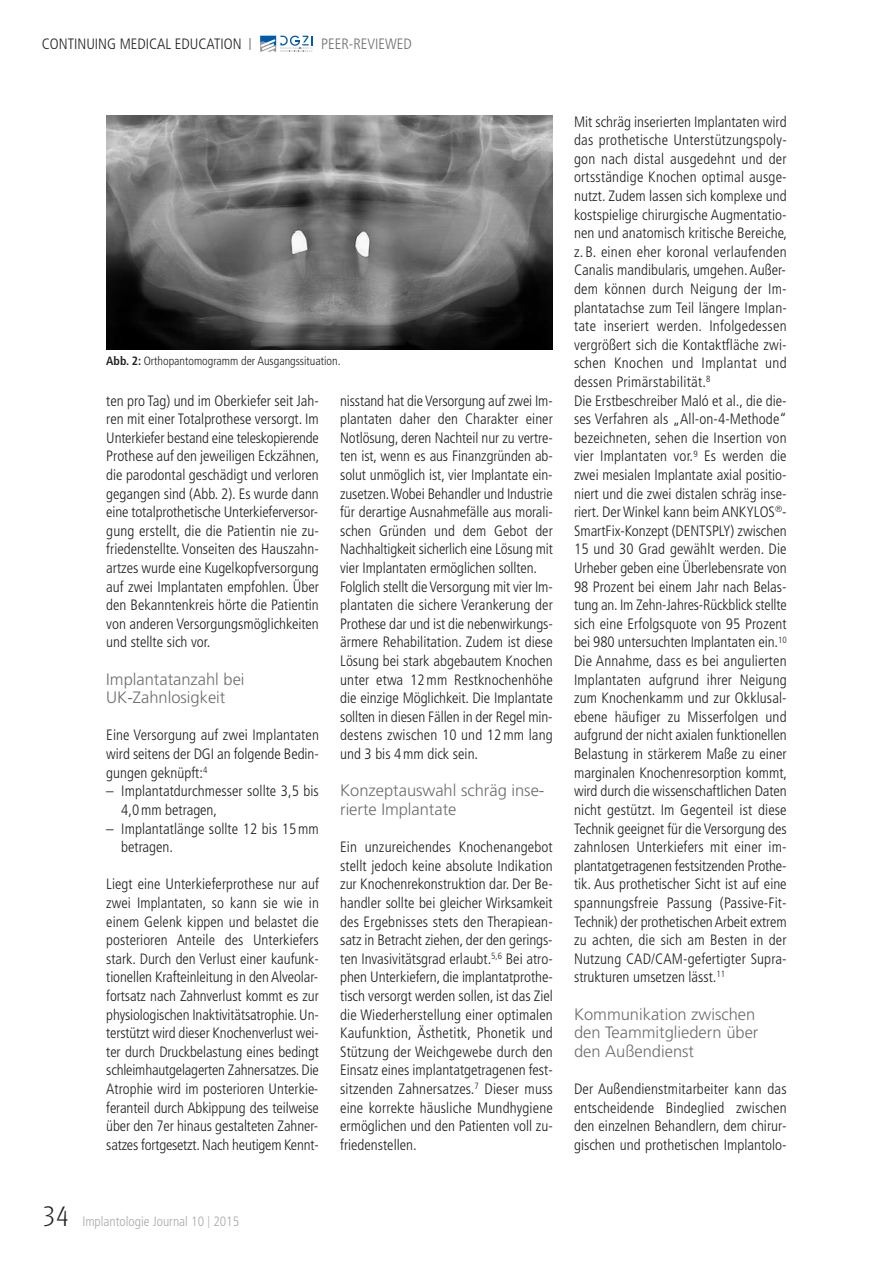
<style>
.page{position:relative;width:893px;height:1263px;background:#fff}
.page>*{position:absolute;margin:0;border:0;box-sizing:border-box;transform-origin:0 0}
.t1{font:300 16.5px/18.6px "Frutiger CE";color:#6d6e70}
.t2{font:300 condensed 15px/18.6px "Frutiger";color:#231f20;text-align:justify}
.t3{font:300 condensed 15px "Frutiger";color:#6d6e70}
.t4{font:300 condensed 13.5px "Frutiger";color:#a7a9ac}
.t5{font:300 condensed 12px "Frutiger";color:#231f20}
.s1{font-size:12px}
.s2{font-weight:700}
.s3{font-family:"Glasgow";font-weight:200;font-stretch:normal;font-size:27px;color:#231f20}
</style>
<div class="page">
<svg style="left:260px;top:36px;width:53px;height:16px"></svg>
<img style="left:106px;top:116px;width:447px;height:234px">
<p class="t2" style="left:42px;top:36px;width:211px">CONTINUING MEDICAL EDUCATION <span class="s1">|</span></p>
<p class="t3" style="left:321px;top:38px;width:92px">PEER-REVIEWED</p>
<p class="t5" style="left:106px;top:356px;width:236px"><span class="s2">Abb. 2:</span> Orthopantomogramm der Ausgangssituation.</p>
<p class="t2" style="left:106px;top:392px;width:215px">ten pro Tag) und im Oberkiefer seit Jah&shy;ren mit einer Totalprothese versorgt. Im Unterkiefer bestand eine teleskopierende Prothese auf den jeweiligen Eckzähnen, die parodontal geschädigt und verloren gegangen sind (Abb. 2). Es wurde dann eine totalprothetische Unterkieferversor&shy;gung erstellt, die die Patientin nie zu - friedenstellte. Vonseiten des Hauszahn&shy;artzes wurde eine Kugelkopfversorgung auf zwei Implantaten empfohlen. Über den Bekanntenkreis hörte die Patientin von anderen Versorgungsmöglichkeiten und stellte sich vor.</p>
<p class="t1" style="left:106px;top:670px;width:140px">Implantatanzahl bei<br>UK-Zahnlosigkeit</p>
<p class="t2" style="left:106px;top:727px;width:214px">Eine Versorgung auf zwei Implantaten wird seitens der DGI an folgende Bedin&shy;gungen geknüpft:<sup>4</sup></p>
<p class="t2" style="left:121px;top:783px;width:199px;text-indent:-15px">– Implantatdurchmesser sollte 3,5 bis<br>4,0 mm betragen,</p>
<p class="t2" style="left:121px;top:820px;width:199px;text-indent:-15px">– Implantatlänge sollte 12 bis 15 mm betragen.</p>
<p class="t2" style="left:106px;top:876px;width:214px">Liegt eine Unterkieferprothese nur auf zwei Implantaten, so kann sie wie in einem Gelenk kippen und belastet die posterioren Anteile des Unterkiefers stark. Durch den Verlust einer kaufunk&shy;tionellen Krafteinleitung in den Alveolar&shy;fortsatz nach Zahnverlust kommt es zur physiologischen Inaktivitätsatrophie. Un&shy;terstützt wird dieser Knochenverlust wei&shy;ter durch Druckbelastung eines bedingt schleimhautgelagerten Zahnersatzes. Die Atrophie wird im posterioren Unterkie&shy;feranteil durch Abkippung des teilweise über den 7er hinaus gestalteten Zahner&shy;satzes fortgesetzt. Nach heutigem Kennt-</p>
<p class="t2" style="left:340px;top:392px;width:214px;text-align:left">nisstand hat die Versorgung auf zwei Im&shy;plantaten daher den Charakter einer Notlösung, deren Nachteil nur zu vertre&shy;ten ist, wenn es aus Finanzgründen ab&shy;solut unmöglich ist, vier Implantate ein&shy;zusetzen. Wobei Behandler und Industrie für derartige Ausnahmefälle aus morali&shy;schen Gründen und dem Gebot der Nachhaltigkeit sicherlich eine Lösung mit vier Implantaten ermöglichen sollten.<br>Folglich stellt die Versorgung mit vier Im&shy;plantaten die sichere Verankerung der Prothese dar und ist die nebenwirkungs&shy;ärmere Rehabilitation. Zudem ist diese Lösung bei stark abgebautem Knochen unter etwa 12 mm Restknochenhöhe die einzige Möglichkeit. Die Implantate sollten in diesen Fällen in der Regel min&shy;destens zwischen 10 und 12 mm lang und 3 bis 4 mm dick sein.</p>
<p class="t1" style="left:340px;top:782px;width:206px">Konzeptauswahl schräg inse&shy;rierte Implantate</p>
<p class="t2" style="left:340px;top:839px;width:214px">Ein unzureichendes Knochenangebot stellt jedoch keine absolute Indikation zur Knochenrekonstruktion dar. Der Be&shy;handler sollte bei gleicher Wirksamkeit des Ergebnisses stets den Therapiean&shy;satz in Betracht ziehen, der den gerings&shy;ten Invasivitätsgrad erlaubt.<sup>5,6</sup> Bei atro&shy;phen Unterkiefern, die implantatprothe&shy;tisch versorgt werden sollen, ist das Ziel die Wiederherstellung einer optimalen Kaufunktion, Ästhetitk, Phonetik und Stützung der Weichgewebe durch den Einsatz eines implantatgetragenen fest&shy;sitzenden Zahnersatzes.<sup>7</sup> Dieser muss eine korrekte häusliche Mundhygiene ermöglichen und den Patienten voll zu&shy;friedenstellen.</p>
<p class="t4" style="left:43px;top:1216px;width:198px"><span class="s3">34</span> Implantologie Journal 10 <span class="s1">|</span> 2015</p>
<p class="t2" style="left:574px;top:113px;width:215px;text-align:left">Mit schräg inserierten Implantaten wird das prothetische Unterstützungspoly&shy;gon nach distal ausgedehnt und der ortsständige Knochen optimal ausge&shy;nutzt. Zudem lassen sich komplexe und kostspielige chirurgische Augmentatio&shy;nen und anatomisch kritische Bereiche, z. B. einen eher koronal verlaufenden Canalis mandibularis, umgehen. Außer&shy;dem können durch Neigung der Im&shy;plantatachse zum Teil längere Implan&shy;tate inseriert werden. Infolgedessen vergrößert sich die Kontaktfläche zwi&shy;schen Knochen und Implantat und dessen Primärstabilität.<sup>8<br></sup>Die Erstbeschreiber Maló et al., die die&shy;ses Verfahren als „All-on-4-Methode“ bezeichneten, sehen die Insertion von vier Implantaten vor.<sup>9</sup> Es werden die zwei mesialen Implantate axial positio&shy;niert und die zwei distalen schräg inse&shy;riert. Der Winkel kann beim ANKYLOS<sup>®</sup>- SmartFix-Konzept (DENTSPLY) zwischen 15 und 30 Grad gewählt werden. Die Urheber geben eine Überlebensrate von 98 Prozent bei einem Jahr nach Belas&shy;tung an. Im Zehn-Jahres-Rückblick stellte sich eine Erfolgsquote von 95 Prozent bei 980 untersuchten Implantaten ein.<sup>10<br></sup>Die Annahme, dass es bei angulierten Implantaten aufgrund ihrer Neigung zum Knochenkamm und zur Okklusal&shy;ebene häufiger zu Misserfolgen und aufgrund der nicht axialen funktionellen Belastung in stärkerem Maße zu einer marginalen Knochenresorption kommt, wird durch die wissenschaftlichen Daten nicht gestützt. Im Gegenteil ist diese Technik geeignet für die Versorgung des zahnlosen Unterkiefers mit einer im&shy;plantatgetragenen festsitzenden Prothe&shy;tik. Aus prothetischer Sicht ist auf eine spannungsfreie Passung (Passive-Fit-Technik) der prothetischen Arbeit extrem zu achten, die sich am Besten in der Nutzung CAD/CAM-gefertigter Supra&shy;strukturen umsetzen lässt.<sup>11</sup></p>
<p class="t1" style="left:574px;top:1005px;width:186px">Kommunikation zwischen den Teammitgliedern über den Außendienst</p>
<p class="t2" style="left:574px;top:1081px;width:214px">Der Außendienstmitarbeiter kann das entscheidende Bindeglied zwischen den einzelnen Behandlern, dem chirur&shy;gischen und prothetischen Implantolo-</p>
</div>
